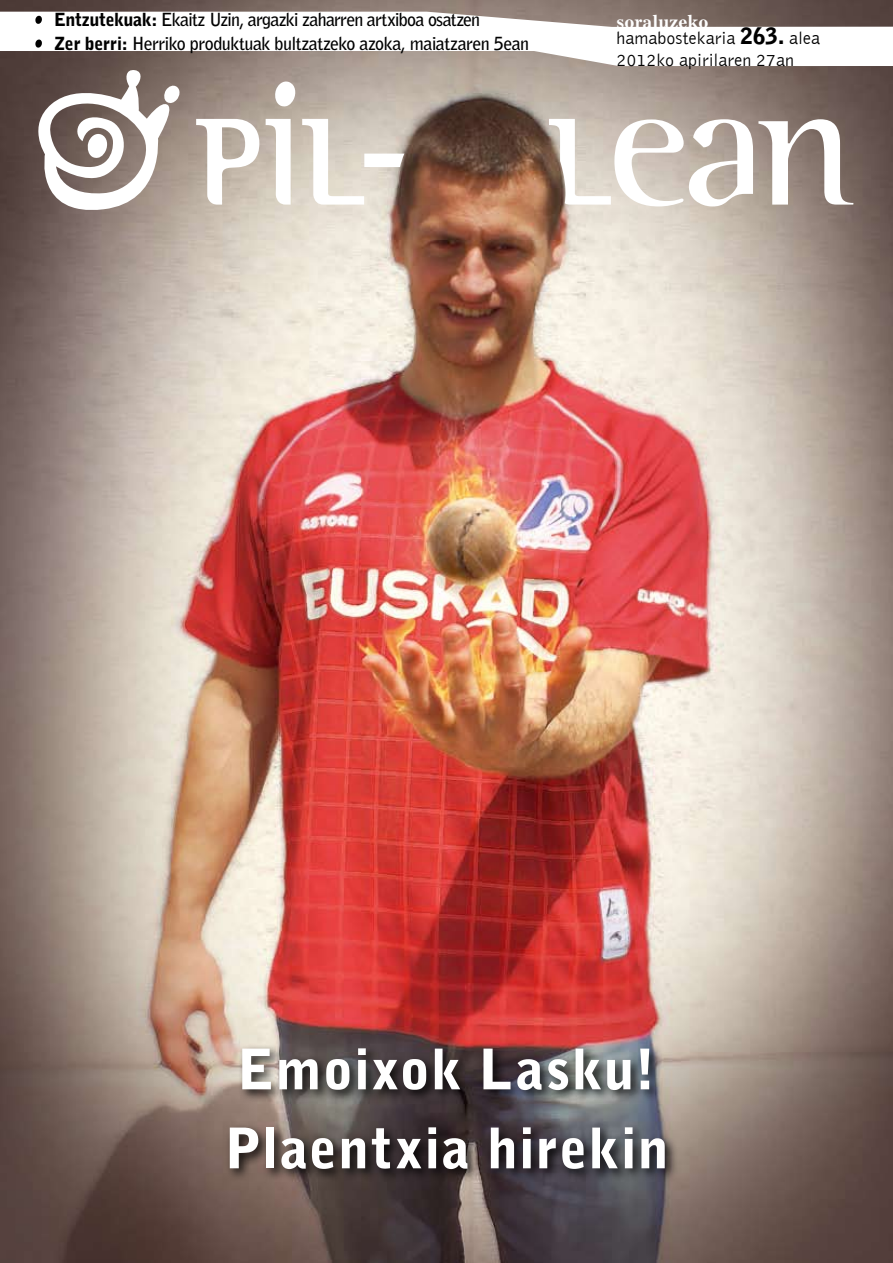
<style>
.page{position:relative;width:893px;height:1263px;background:#fff}
.page>*{position:absolute;margin:0;border:0;box-sizing:border-box;transform-origin:0 0}
.t1{font:900 55.5px/79.1px "Bell Gothic";letter-spacing:.025em;color:#fff}
.t2{font:700 18px/24px "Bell Gothic Std";letter-spacing:-.04em;color:#000}
.t3{font:300 18px/21.6px "Bell Gothic";color:#000}
.t4{font:700 18px "Excelsior";color:#fff}
.s1{font-weight:900}
.s2{font-family:"Bell Gothic Std";font-weight:900;font-size:22.5px}
</style>
<div class="page">
<img style="left:0;top:0;width:893px;height:1263px">
<svg style="left:196px;top:119px;width:63px;height:86px"></svg>
<svg style="left:266px;top:119px;width:25px;height:86px"></svg>
<svg style="left:302px;top:119px;width:102px;height:86px"></svg>
<svg style="left:549px;top:119px;width:304px;height:87px"></svg>
<svg style="left:26px;top:69px;width:155px;height:149px"></svg>
<svg style="left:274px;top:80px;width:23px;height:28px"></svg>
<svg style="left:0;top:12px;width:893px;height:54px"></svg>
<svg style="left:35px;top:15px;width:7px;height:9px"></svg>
<svg style="left:35px;top:39px;width:7px;height:9px"></svg>
<div style="left:224px;top:1044px;width:669px;height:219px;background:#000;opacity:.84"></div>
<p class="t2" style="left:54px;top:8px;width:477px"><span class="s1">Entzutekuak:</span> Ekaitz Uzin, argazki zaharren artxiboa osatzen<br><span class="s1">Zer berri:</span> Herriko produktuak bultzatzeko azoka, maiatzaren 5ean</p>
<p class="t4" style="left:617px;top:11px;width:93px">soraluzeko</p>
<p class="t3" style="left:617px;top:28px;width:205px">hamabostekaria <span class="s2">263.</span> alea<br>2012ko apirilaren 27an</p>
<h1 class="t1" style="left:224px;top:1030px;width:445px">Emoixok Lasku!<br>Plaentxia hirekin</h1>
</div>
